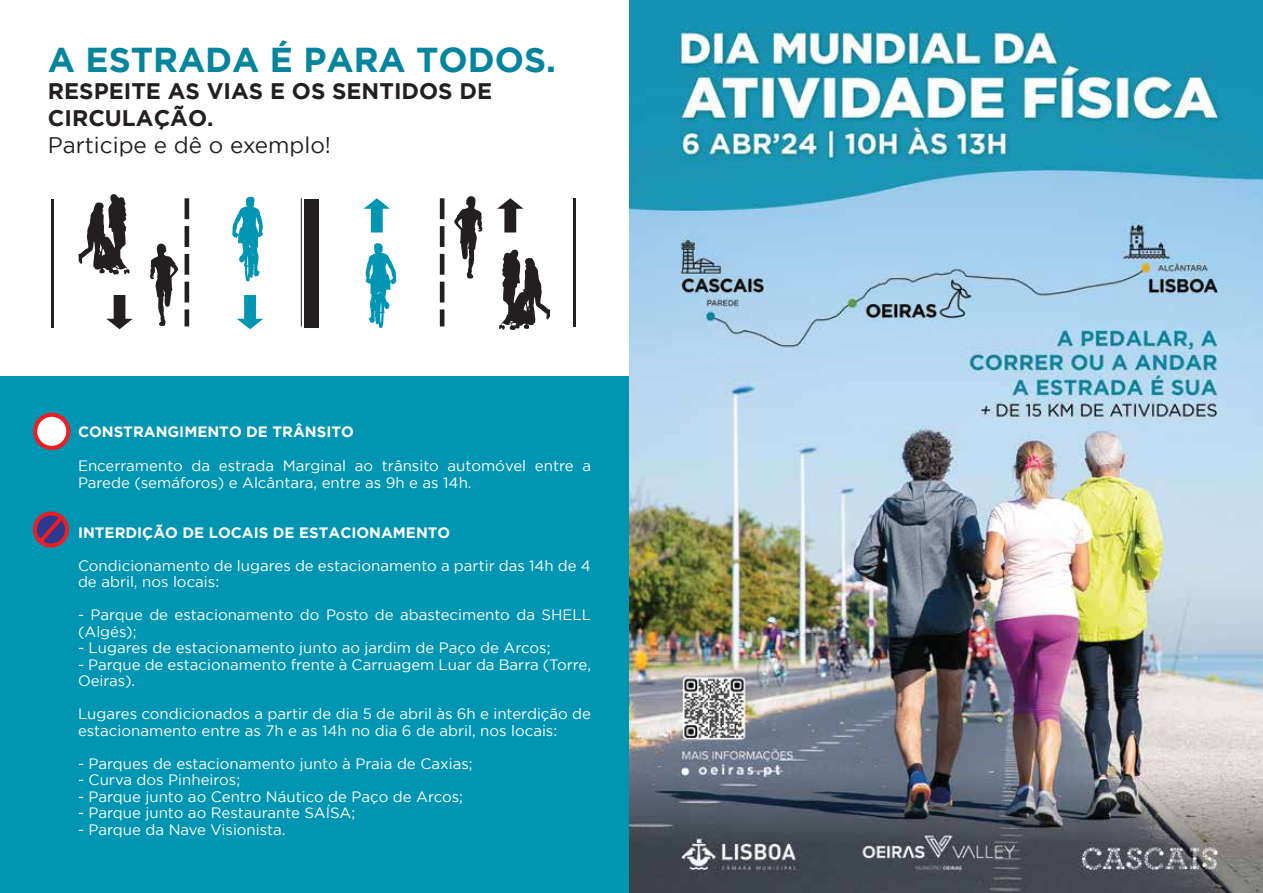
<style>
.page{position:relative;width:1263px;height:893px;background:#fff}
.page>*{position:absolute;margin:0;border:0;box-sizing:border-box;transform-origin:0 0}
.t1{font:700 34.5px "Gotham";color:#04849d}
.t2{font:700 22.5px/27px "Gotham";color:#231f20}
.t3{font:22.5px "Gotham";color:#231f20}
.t4{font:15px/16.5px "Gotham";color:#fff}
.t5{font:700 15px "Gotham";color:#fff}
</style>
<div class="page">
<div style="left:0;top:377px;width:632px;height:516px;background:#0095b3"></div>
<img style="left:629px;top:0;width:634px;height:893px">
<div style="left:35px;top:415px;width:33px;height:33px;background:#fff;border-radius:50%"></div>
<div style="left:33px;top:413px;width:37px;height:37px;border:4px solid #ed1d24;border-radius:50%"></div>
<div style="left:33px;top:511px;width:36px;height:37px;border:4px solid #ed1d24;border-radius:50%"></div>
<svg style="left:35px;top:512px;width:32px;height:34px"></svg>
<svg style="left:232px;top:196px;width:31px;height:86px"></svg>
<svg style="left:185px;top:198px;width:4px;height:128px"></svg>
<svg style="left:440px;top:198px;width:4px;height:128px"></svg>
<div style="left:305px;top:200px;width:14px;height:128px;background:#231f20"></div>
<hr style="left:52px;top:200px;width:2px;height:128px;background:#231f20">
<hr style="left:573px;top:198px;width:2px;height:128px;background:#231f20">
<svg style="left:237px;top:295px;width:26px;height:34px"></svg>
<svg style="left:106px;top:295px;width:27px;height:34px"></svg>
<svg style="left:364px;top:198px;width:26px;height:34px"></svg>
<svg style="left:497px;top:198px;width:26px;height:34px"></svg>
<svg style="left:78px;top:194px;width:52px;height:81px"></svg>
<svg style="left:365px;top:243px;width:31px;height:85px"></svg>
<svg style="left:499px;top:250px;width:51px;height:80px"></svg>
<svg style="left:150px;top:243px;width:28px;height:83px"></svg>
<svg style="left:454px;top:196px;width:28px;height:83px"></svg>
<h1 class="t1" style="left:48px;top:40px;width:510px">A ESTRADA É PARA TODOS.</h1>
<h2 class="t2" style="left:48px;top:77px;width:446px">RESPEITE AS VIAS E OS SENTIDOS DE<br>CIRCULAÇÃO.</h2>
<h2 class="t3" style="left:48px;top:133px;width:285px">Participe e dê o exemplo!</h2>
<p class="t5" style="left:78px;top:423px;width:277px">CONSTRANGIMENTO DE TRÂNSITO</p>
<p class="t4" style="left:78px;top:458px;width:514px">Encerramento da estrada Marginal ao trânsito automóvel entre a<br>Parede (semáforos) e Alcântara, entre as 9h e as 14h.</p>
<p class="t5" style="left:78px;top:523px;width:374px">INTERDIÇÃO DE LOCAIS DE ESTACIONAMENTO</p>
<p class="t4" style="left:78px;top:557px;width:514px">Condicionamento de lugares de estacionamento a partir das 14h de 4 de abril, nos locais:</p>
<p class="t4" style="left:78px;top:606px;width:514px">- Parque de estacionamento do Posto de abastecimento da SHELL (Algés);</p>
<p class="t4" style="left:78px;top:639px;width:474px">- Lugares de estacionamento junto ao jardim de Paço de Arcos;</p>
<p class="t4" style="left:78px;top:656px;width:514px">- Parque de estacionamento frente à Carruagem Luar da Barra (Torre,<br>Oeiras).</p>
<p class="t4" style="left:78px;top:705px;width:515px">Lugares condicionados a partir de dia 5 de abril às 6h e interdição de estacionamento entre as 7h e as 14h no dia 6 de abril, nos locais:</p>
<p class="t4" style="left:78px;top:755px;width:396px">- Parques de estacionamento junto à Praia de Caxias;</p>
<p class="t4" style="left:78px;top:771px;width:164px">- Curva dos Pinheiros;</p>
<p class="t4" style="left:78px;top:788px;width:387px">- Parque junto ao Centro Náutico de Paço de Arcos;</p>
<p class="t4" style="left:78px;top:804px;width:279px">- Parque junto ao Restaurante SAÍSA;</p>
<p class="t4" style="left:78px;top:821px;width:209px">- Parque da Nave Visionista.</p>
</div>
